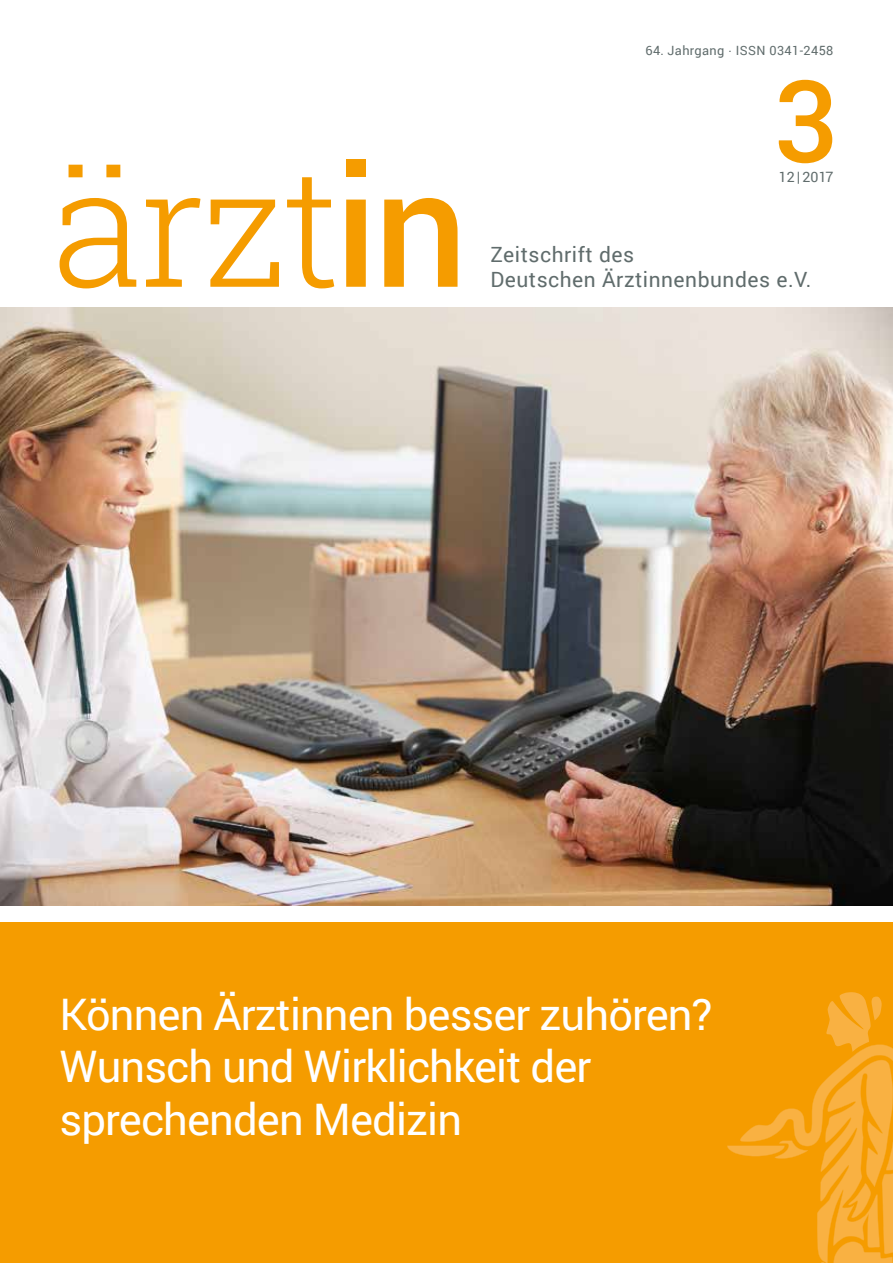
<style>
.page{position:relative;width:893px;height:1263px;background:#fff}
.page>*{position:absolute;margin:0;border:0;box-sizing:border-box;transform-origin:0 0}
.t1{font:43.5px/52.2px "Roboto";letter-spacing:-.02em;color:#fff}
.t2{font:21px/25.2px "Roboto";letter-spacing:.025em;color:#606c6c}
.t3{font:14.25px "Roboto";color:#606c6c}
.t4{font:12.75px "Roboto";letter-spacing:.03em;color:#606c6c}
</style>
<div class="page">
<div style="left:0;top:923px;width:893px;height:340px;background:#f59c00"></div>
<svg style="left:60px;top:165px;width:397px;height:123px"></svg>
<div style="left:347px;top:160px;width:19px;height:17px;background:#f59c00"></div>
<svg style="left:727px;top:992px;width:166px;height:271px"></svg>
<svg style="left:778px;top:80px;width:54px;height:83px"></svg>
<img style="left:0;top:307px;width:893px;height:599px">
<p class="t4" style="left:645px;top:42px;width:190px">64. Jahrgang . ISSN 0341-2458</p>
<p class="t3" style="left:779px;top:167px;width:56px">12 | 2017</p>
<p class="t2" style="left:490px;top:241px;width:322px">Zeitschrift des<br>Deutschen Ärztinnenbundes e.V.</p>
<p class="t1" style="left:60px;top:987px;width:654px">Können Ärztinnen besser zuhören?<br>Wunsch und Wirklichkeit der sprechenden Medizin</p>
</div>
